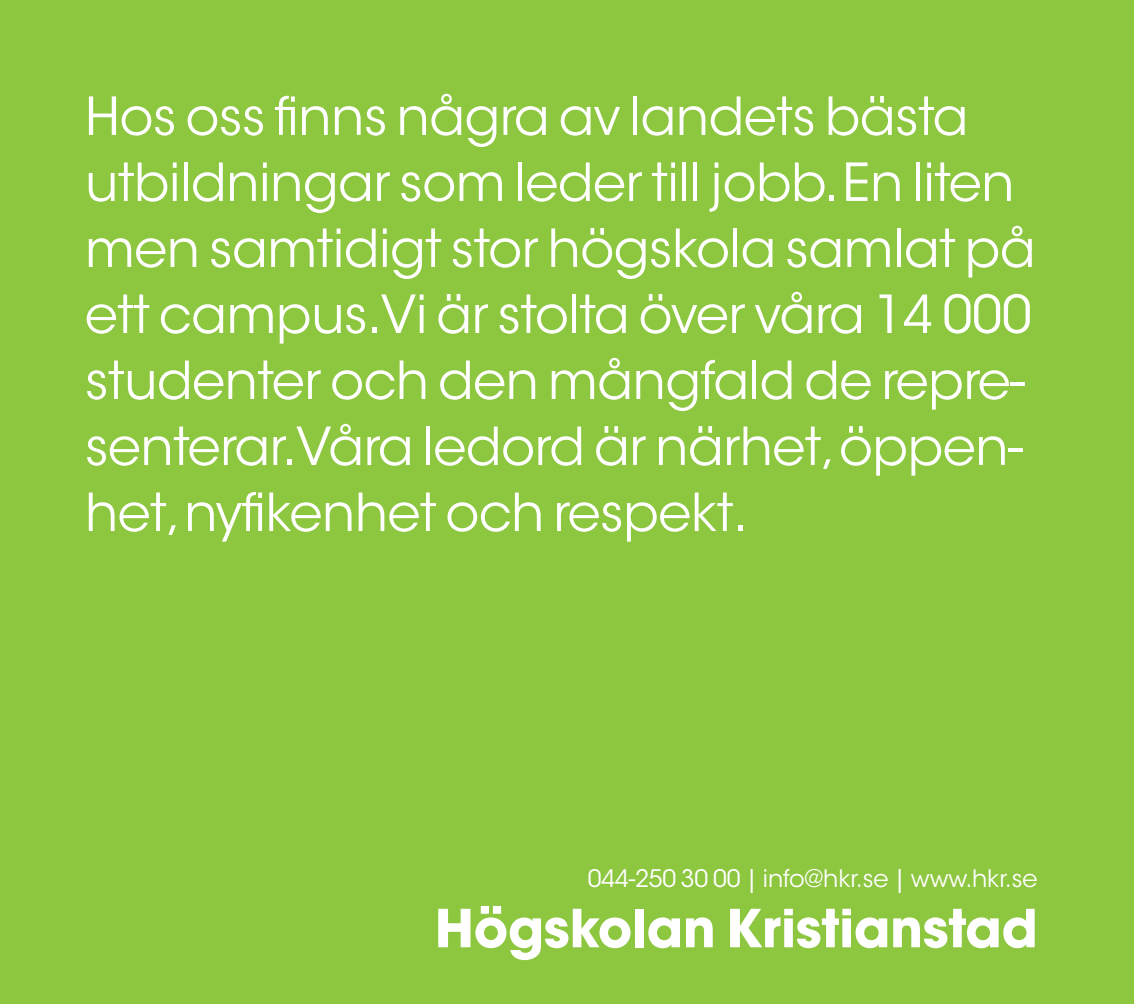
<style>
.page{position:relative;width:1134px;height:1004px;background:#fff}
.page>*{position:absolute;margin:0;border:0;box-sizing:border-box;transform-origin:0 0}
.t1{font:52px/66px "ITC Avant Garde Std";letter-spacing:-.005em;color:#fff}
.t2{font:700 52px "ITC Avant Garde Std";letter-spacing:-.005em;color:#fff}
.t3{font:24px "ITC Avant Garde Std";letter-spacing:-.005em;color:#fff}
</style>
<div class="page">
<div style="left:0;top:0;width:1134px;height:1003px;background:#8dc63f"></div>
<p class="t1" style="left:85px;top:84px;width:952px">Hos oss finns några av landets bästa utbildningar som leder till jobb.En liten men samtidigt stor högskola samlat på ett campus.Vi är stolta över våra 14 000 studenter och den mångfald de repre&shy;senterar.Våra ledord är närhet,öppen&shy;het,nyfikenhet och respekt.</p>
<p class="t3" style="left:588px;top:864px;width:451px">044-250 30 00 | info@hkr.se | www.hkr.se</p>
<p class="t2" style="left:435px;top:894px;width:604px">Högskolan Kristianstad</p>
</div>
